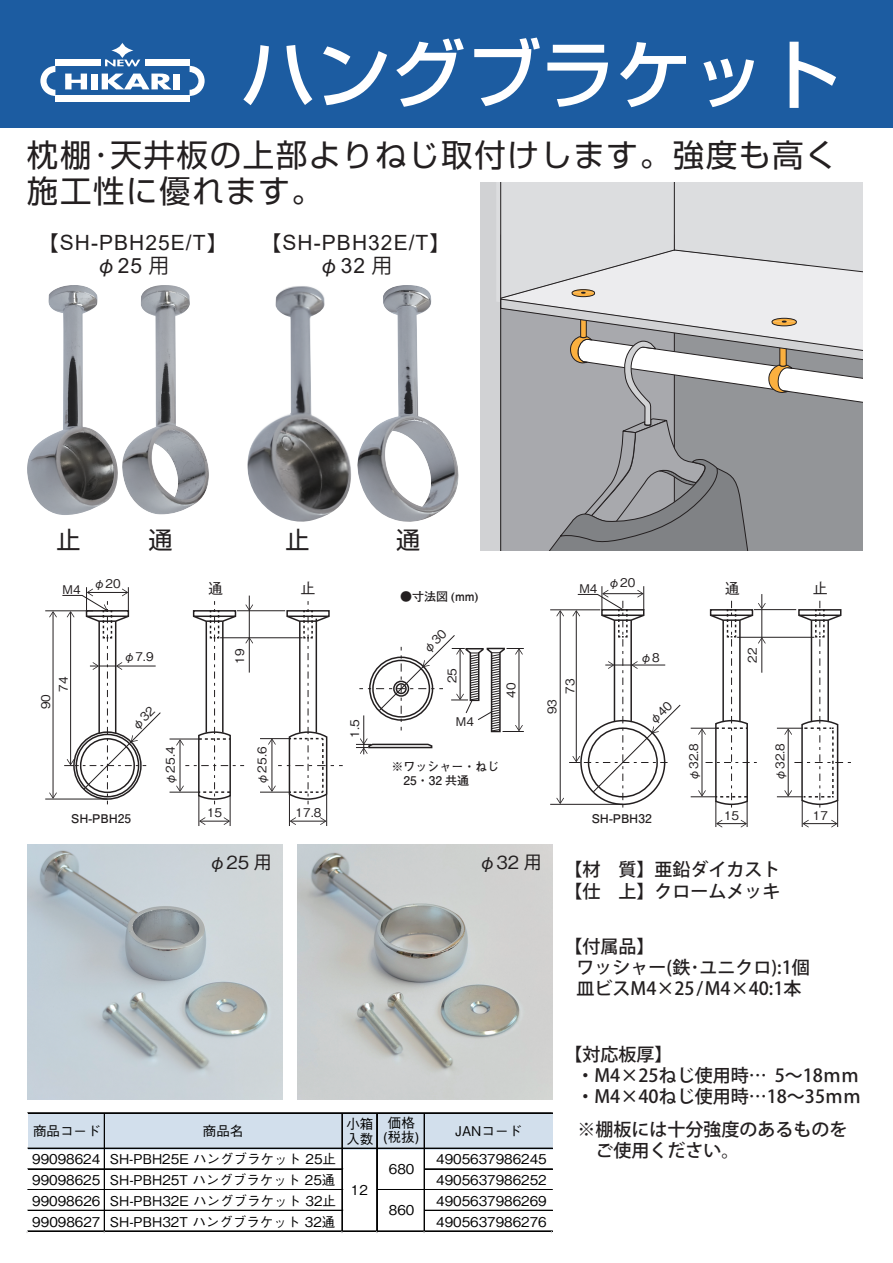
<style>
.page{position:relative;width:893px;height:1263px;background:#fff}
.page>*{position:absolute;margin:0;border:0;box-sizing:border-box;transform-origin:0 0}
.t1{font:500 75px "Shin Go Pro";color:#fff}
.t2{font:31.5px/36px "Shin Go Pro";letter-spacing:.05em;color:#231f20}
.t3{font:24px "Shin Go Pro";color:#231f20}
.t4{font:21px/22.5px "Arial";letter-spacing:.05em;color:#231f20;text-align:center}
.t5{font:500 18px/21px "Koz Go Pro";color:#231f20}
.t6{font:500 18px "Gothic BBB Pro";color:#231f20}
.t7{font:500 15px "Gothic BBB Pro";color:#231f20}
.t8{font:500 13.5px/15px "Gothic BBB Pro";color:#030303}
.t9{font:500 12px "Gothic BBB Pro";color:#231f20}
.t10{font:700 12px/13.5px "Futo Go B101 Pro";color:#231f20}
.s1{font-family:"Koz Go Pr 6 N"}
.s2{font-family:"Gothic BBB Pro";font-weight:500}
</style>
<div class="page">
<div style="left:0;top:0;width:893px;height:128px;background:#1c5ca1"></div>
<div style="left:55px;top:96px;width:135px;height:6px;background:#fff"></div>
<svg style="left:40px;top:66px;width:15px;height:30px"></svg>
<svg style="left:190px;top:66px;width:15px;height:30px"></svg>
<svg style="left:65px;top:74px;width:22px;height:15px"></svg>
<div style="left:91px;top:74px;width:7px;height:15px;background:#fff"></div>
<svg style="left:102px;top:74px;width:69px;height:15px"></svg>
<div style="left:173px;top:74px;width:7px;height:15px;background:#fff"></div>
<svg style="left:105px;top:59px;width:35px;height:7px"></svg>
<div style="left:55px;top:60px;width:46px;height:6px;background:#fff"></div>
<div style="left:145px;top:60px;width:45px;height:6px;background:#fff"></div>
<svg style="left:111px;top:42px;width:22px;height:17px"></svg>
<img style="left:27px;top:285px;width:182px;height:230px">
<img style="left:247px;top:285px;width:212px;height:237px">
<div style="left:481px;top:182px;width:20px;height:369px;background:#d1d2d4"></div>
<svg style="left:500px;top:182px;width:362px;height:369px;background:#bdbec0"></svg>
<svg style="left:500px;top:249px;width:175px;height:302px;background:#b1b1b3"></svg>
<img style="left:27px;top:844px;width:255px;height:255px">
<img style="left:297px;top:844px;width:255px;height:255px">
<div style="left:28px;top:1113px;width:524px;height:36px;background:#d2dfec"></div>
<hr style="left:28px;top:1112px;width:524px;height:1px;background:#030303">
<hr style="left:28px;top:1113px;width:524px;height:1px;background:#030303">
<hr style="left:28px;top:1148px;width:524px;height:1px;background:#030303">
<hr style="left:28px;top:1168px;width:315px;height:1px;background:#030303">
<hr style="left:28px;top:1169px;width:315px;height:1px;background:#030303">
<hr style="left:425px;top:1168px;width:127px;height:1px;background:#030303">
<hr style="left:425px;top:1169px;width:127px;height:1px;background:#030303">
<hr style="left:28px;top:1189px;width:315px;height:1px;background:#030303">
<hr style="left:377px;top:1189px;width:175px;height:1px;background:#030303">
<hr style="left:28px;top:1210px;width:315px;height:1px;background:#030303">
<hr style="left:425px;top:1210px;width:127px;height:1px;background:#030303">
<hr style="left:104px;top:1113px;width:1px;height:119px;background:#030303">
<hr style="left:342px;top:1113px;width:1px;height:119px;background:#030303">
<hr style="left:376px;top:1113px;width:1px;height:119px;background:#030303">
<hr style="left:377px;top:1113px;width:1px;height:119px;background:#030303">
<hr style="left:424px;top:1113px;width:1px;height:119px;background:#030303">
<hr style="left:28px;top:1230px;width:524px;height:1px;background:#030303">
<hr style="left:28px;top:1231px;width:524px;height:1px;background:#030303">
<svg style="left:199px;top:817px;width:31px;height:8px"></svg>
<hr style="left:230px;top:795px;width:1px;height:31px;background:#231f20">
<hr style="left:198px;top:795px;width:1px;height:31px;background:#231f20">
<hr style="left:291px;top:821px;width:34px;height:1px;background:#231f20">
<svg style="left:320px;top:817px;width:6px;height:8px"></svg>
<svg style="left:290px;top:817px;width:6px;height:8px"></svg>
<hr style="left:326px;top:795px;width:1px;height:31px;background:#231f20">
<hr style="left:289px;top:795px;width:1px;height:31px;background:#231f20">
<svg style="left:260px;top:601px;width:83px;height:203px"></svg>
<hr style="left:45px;top:799px;width:62px;height:1px;background:#231f20">
<hr style="left:45px;top:610px;width:48px;height:1px;background:#231f20">
<hr style="left:220px;top:637px;width:83px;height:1px;background:#231f20">
<hr style="left:237px;top:610px;width:48px;height:1px;background:#231f20">
<svg style="left:170px;top:596px;width:83px;height:208px"></svg>
<hr style="left:550px;top:804px;width:73px;height:1px;background:#231f20">
<hr style="left:550px;top:609px;width:50px;height:1px;background:#231f20">
<svg style="left:777px;top:601px;width:74px;height:226px"></svg>
<hr style="left:737px;top:637px;width:77px;height:1px;background:#231f20">
<hr style="left:754px;top:609px;width:42px;height:1px;background:#231f20">
<svg style="left:691px;top:594px;width:75px;height:233px"></svg>
<svg style="left:49px;top:587px;width:112px;height:217px"></svg>
<svg style="left:356px;top:635px;width:168px;height:119px"></svg>
<svg style="left:556px;top:586px;width:125px;height:222px"></svg>
<h1 class="t1" style="left:241px;top:13px;width:601px">ハングブラケット</h1>
<h2 class="t2" style="left:27px;top:133px;width:811px">枕棚･天井板の上部よりねじ取付けします。強度も高く施工性に優れます。</h2>
<h3 class="t4" style="left:38px;top:232px;width:191px"><span class="s1">【</span>SH-PBH25E/T<span class="s1">】</span><span class="s2">φ</span>25 <span class="s1">用</span></h3>
<h3 class="t4" style="left:261px;top:232px;width:191px"><span class="s1">【</span>SH-PBH32E/T<span class="s1">】</span><span class="s2">φ</span>32 <span class="s1">用</span></h3>
<h3 class="t3" style="left:57px;top:520px;width:25px">止</h3>
<h3 class="t3" style="left:148px;top:520px;width:25px">通</h3>
<h3 class="t3" style="left:285px;top:520px;width:25px">止</h3>
<h3 class="t3" style="left:396px;top:520px;width:25px">通</h3>
<p class="t9" style="left:63px;top:579px;width:19px">M4</p>
<p class="t9" style="left:94px;top:574px;width:29px">φ20</p>
<p class="t7" style="left:208px;top:577px;width:16px">通</p>
<p class="t7" style="left:300px;top:577px;width:16px">止</p>
<p class="t10" style="left:400px;top:588px;width:80px">●寸法図 (mm)</p>
<p class="t9" style="left:36px;top:709px;width:17px;rotate:-90deg">90</p>
<p class="t9" style="left:54px;top:692px;width:17px;rotate:-90deg">74</p>
<p class="t9" style="left:123px;top:647px;width:32px">φ7.9</p>
<p class="t9" style="left:230px;top:663px;width:17px;rotate:-90deg">19</p>
<p class="t10" style="left:71px;top:810px;width:61px">SH-PBH25</p>
<p class="t9" style="left:161px;top:784px;width:39px;rotate:-90deg">φ25.4</p>
<p class="t9" style="left:252px;top:784px;width:39px;rotate:-90deg">φ25.6</p>
<p class="t9" style="left:207px;top:803px;width:17px">15</p>
<p class="t9" style="left:296px;top:803px;width:27px">17.8</p>
<p class="t9" style="left:345px;top:738px;width:20px;rotate:-90deg">1.5</p>
<p class="t9" style="left:442px;top:683px;width:17px;rotate:-90deg">25</p>
<p class="t9" style="left:456px;top:711px;width:19px">M4</p>
<p class="t10" style="left:391px;top:758px;width:109px">※ワッシャー・ねじ　25・32 共通</p>
<p class="t9" style="left:501px;top:698px;width:17px;rotate:-90deg">40</p>
<p class="t9" style="left:579px;top:573px;width:57px">M4 φ20</p>
<p class="t9" style="left:542px;top:714px;width:17px;rotate:-90deg">93</p>
<p class="t9" style="left:560px;top:693px;width:17px;rotate:-90deg">73</p>
<p class="t9" style="left:640px;top:647px;width:21px">φ8</p>
<p class="t10" style="left:592px;top:810px;width:61px">SH-PBH32</p>
<p class="t7" style="left:725px;top:577px;width:16px">通</p>
<p class="t7" style="left:813px;top:577px;width:16px">止</p>
<p class="t9" style="left:742px;top:663px;width:17px;rotate:-90deg">22</p>
<p class="t9" style="left:684px;top:781px;width:39px;rotate:-90deg">φ32.8</p>
<p class="t9" style="left:770px;top:781px;width:39px;rotate:-90deg">φ32.8</p>
<p class="t9" style="left:724px;top:806px;width:17px">15</p>
<p class="t9" style="left:813px;top:806px;width:17px">17</p>
<h3 class="t6" style="left:208px;top:848px;width:65px">φ25 用</h3>
<h3 class="t6" style="left:478px;top:848px;width:65px">φ32 用</h3>
<h3 class="t5" style="left:565px;top:859px;width:235px;line-height:22.5px">【材　質】亜鉛ダイカスト　【仕　上】クロームメッキ　</h3>
<h3 class="t5" style="left:577px;top:937px;width:235px;text-indent:-12px">【付属品】<br>ワッシャー(鉄･ユニクロ):1個皿ビスM4×25/M4×40:1本</h3>
<p class="t8" style="left:33px;top:1122px;width:69px">商品コード</p>
<p class="t8" style="left:203px;top:1122px;width:42px">商品名</p>
<p class="t8" style="left:346px;top:1114px;width:28px">小箱入数</p>
<p class="t8" style="left:383px;top:1114px;width:37px;line-height:14px;text-align:center">価格<br>(税抜)</p>
<p class="t8" style="left:455px;top:1122px;width:68px">JANコード</p>
<p class="t8" style="left:32px;top:1150px;width:305px">99098624 SH-PBH25E ハングブラケット 25止</p>
<p class="t8" style="left:436px;top:1150px;width:112px">4905637986245</p>
<p class="t8" style="left:32px;top:1171px;width:305px">99098625 SH-PBH25T ハングブラケット 25通</p>
<p class="t8" style="left:436px;top:1171px;width:112px">4905637986252</p>
<p class="t8" style="left:32px;top:1191px;width:305px">99098626 SH-PBH32E ハングブラケット 32止</p>
<p class="t8" style="left:436px;top:1191px;width:112px">4905637986269</p>
<p class="t8" style="left:32px;top:1212px;width:305px">99098627 SH-PBH32T ハングブラケット 32通</p>
<p class="t8" style="left:436px;top:1212px;width:112px">4905637986276</p>
<p class="t8" style="left:389px;top:1160px;width:27px">680</p>
<p class="t8" style="left:389px;top:1201px;width:27px">860</p>
<p class="t8" style="left:351px;top:1180px;width:19px">12</p>
<h3 class="t5" style="left:577px;top:1045px;width:286px;text-indent:-12px">【対応板厚】<br>・M4×25ねじ使用時… 5～18ｍｍ・M4×40ねじ使用時…18～35ｍｍ</h3>
<h3 class="t5" style="left:577px;top:1119px;width:271px">※棚板には十分強度のあるものを　ご使用ください。</h3>
</div>
